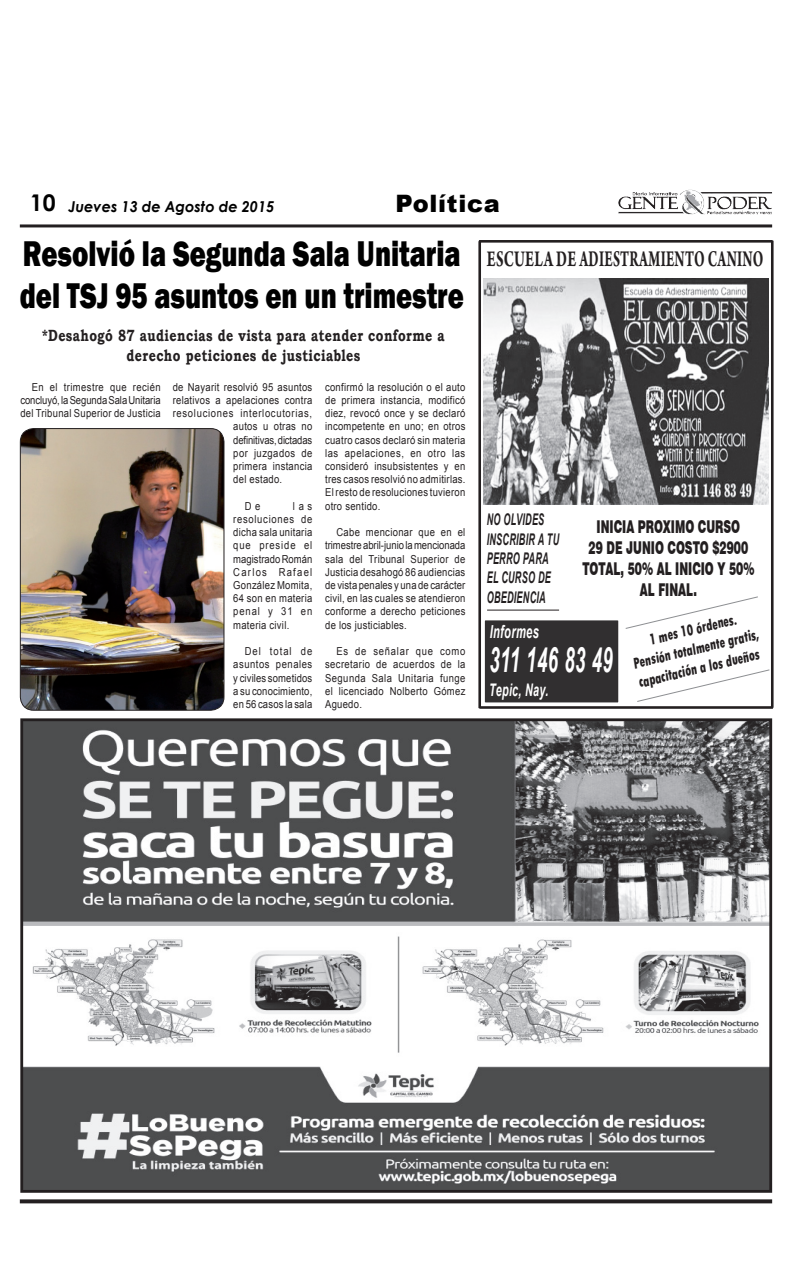
<style>
.page{position:relative;width:792px;height:1276px;background:#fff}
.page>*{position:absolute;margin:0;border:0;box-sizing:border-box;transform-origin:0 0}
.t1{font:800 36.8px/42px "Franklin Gothic";color:#000;scale:.75 1}
.t2{font:italic 700 34.9px "Arial";letter-spacing:.03em;color:#fff;scale:.53 1}
.t3{font:700 24.1px "Arno Pro";letter-spacing:.02em;color:#231f20;scale:.59 1}
.t4{font:900 24px "Arial";letter-spacing:.03em;color:#000}
.t5{font:700 23px "Century Gothic";color:#000}
.t6{font:italic 700 17.9px "Arial";letter-spacing:.025em;color:#fff;scale:.62 1}
.t7{font:900 17.7px/21.2px "Swiss 721 BT";color:#231f20;text-align:center;scale:.62 1}
.t8{font:italic 700 17.4px "Arial";letter-spacing:.03em;color:#fff;scale:.62 1}
.t9{font:800 condensed 16.3px/19.7px "Tw Cen";color:#231f20;text-align:center;scale:.79 1}
.t10{font:700 16.2px/20.3px "Bookman Old Style";letter-spacing:.035em;color:#231f20;text-align:center;scale:.77 1}
.t11{font:italic 700 16.1px/19.3px "Arial";letter-spacing:.03em;color:#231f20;scale:.56 1}
.t12{font:italic 700 15px "Century Gothic";color:#000}
.t13{font:11px/13.2px "Arial";letter-spacing:.03em;color:#231f20;text-align:justify;scale:.86 1}
.t14{font:11px "Arial";letter-spacing:.075em;color:#231f20;scale:.86 1}
.t15{font:11px "Arial";letter-spacing:-.01em;color:#231f20;scale:.86 1}
.t16{font:11px "Arial";letter-spacing:.05em;color:#231f20;scale:.86 1}
.s1{font-size:23.9px}
</style>
<div class="page">
<svg style="left:20px;top:1199px;width:752px;height:4px;background:#373435"></svg>
<img style="left:20px;top:534px;width:204px;height:176px">
<img style="left:24px;top:722px;width:744px;height:466px">
<div style="left:20px;top:718px;width:752px;height:474px;border:3px solid #231f20"></div>
<div style="left:478px;top:240px;width:296px;height:469px;border:3px solid #231f20"></div>
<svg style="left:637px;top:669px;width:133px;height:33px"></svg>
<svg style="left:625px;top:596px;width:133px;height:33px"></svg>
<hr style="left:487px;top:610px;width:72px;height:1px;background:#231f20">
<div style="left:485px;top:620px;width:133px;height:82px;background:#312f30"></div>
<svg style="left:19px;top:189px;width:748px;height:345px"></svg>
<h3 class="t4" style="left:395px;top:186px;width:106px">Política</h3>
<h3 class="t5" style="left:30px;top:185px;width:27px">10</h3>
<h3 class="t12" style="left:69px;top:195px;width:207px">Jueves 13 de Agosto de 2015</h3>
<h1 class="t1" style="left:20px;top:232px;width:594px">Resolvió la Segunda Sala Unitaria del TSJ 95 asuntos en un trimestre</h1>
<h3 class="t3" style="left:487px;top:245px;width:470px"><span class="s1">ESCUELA DE</span> ADIESTRAMIENTO CANINO</h3>
<h3 class="t10" style="left:42px;top:325px;width:525px">*Desahogó 87 audiencias de vista para atender conforme a derecho peticiones de justiciables</h3>
<p class="t13" style="left:20px;top:380px;width:165px;text-indent:11px">En el trimestre que recién concluyó, la Segunda Sala Unitaria del Tribunal Superior de Justicia</p>
<p class="t13" style="left:173px;top:380px;width:164px">de Nayarit resolvió 95 asuntos</p>
<p class="t13" style="left:173px;top:393px;width:164px">relativos a apelaciones contra</p>
<p class="t14" style="left:173px;top:406px;width:164px">resoluciones interlocutorias,</p>
<p class="t13" style="left:233px;top:420px;width:93px">autos u otras no</p>
<p class="t15" style="left:233px;top:432px;width:93px">definitivas, dictadas</p>
<p class="t16" style="left:233px;top:446px;width:93px">por juzgados de</p>
<p class="t13" style="left:233px;top:459px;width:93px">primera instancia</p>
<p class="t13" style="left:233px;top:473px;width:58px">del estado.</p>
<p class="t13" style="left:245px;top:499px;width:20px">D e</p>
<p class="t13" style="left:233px;top:499px;width:93px;text-indent:60px">las resoluciones de dicha sala unitaria que preside el magistrado Román Carlos Rafael González Momita, 64 son en materia penal y 31 en materia civil.</p>
<p class="t13" style="left:233px;top:645px;width:93px;text-indent:11px">Del total de asuntos penales y civiles sometidos a su conocimiento, en 56 casos la sala</p>
<p class="t13" style="left:325px;top:380px;width:165px">confirmó la resolución o el auto de primera instancia, modificó diez, revocó once y se declaró incompetente en uno; en otros cuatro casos declaró sin materia las apelaciones, en otro las consideró insubsistentes y en tres casos resolvió no admitirlas.<br>El resto de resoluciones tuvieron otro sentido.</p>
<p class="t13" style="left:325px;top:526px;width:165px;text-indent:11px">Cabe mencionar que en el trimestre abril-junio la mencionada sala del Tribunal Superior de Justicia desahogó 86 audiencias de vista penales y una de carácter civil, en las cuales se atendieron conforme a derecho peticiones de los justiciables.</p>
<p class="t13" style="left:325px;top:645px;width:165px;text-indent:11px">Es de señalar que como secretario de acuerdos de la Segunda Sala Unitaria funge el licenciado Nolberto Gómez Aguedo.</p>
<h3 class="t11" style="left:487px;top:510px;width:131px">NO OLVIDES<br>INSCRIBIR A TU<br>PERRO PARA<br>EL CURSO DE<br>OBEDIENCIA</h3>
<h3 class="t6" style="left:490px;top:619px;width:81px">Informes</h3>
<h3 class="t7" style="left:582px;top:516px;width:279px">INICIA PROXIMO CURSO<br>29 DE JUNIO COSTO $2900<br>TOTAL, 50% AL INICIO Y 50%<br>AL FINAL.</h3>
<h3 class="t9" style="left:627px;top:634px;width:165px;rotate:-13deg">1 mes 10 órdenes.<br>Pensión totalmente gratis, capacitación a los dueños</h3>
<h2 class="t2" style="left:489px;top:636px;width:235px">311 146 83 49</h2>
<h3 class="t8" style="left:489px;top:678px;width:97px">Tepic, Nay.</h3>
</div>
